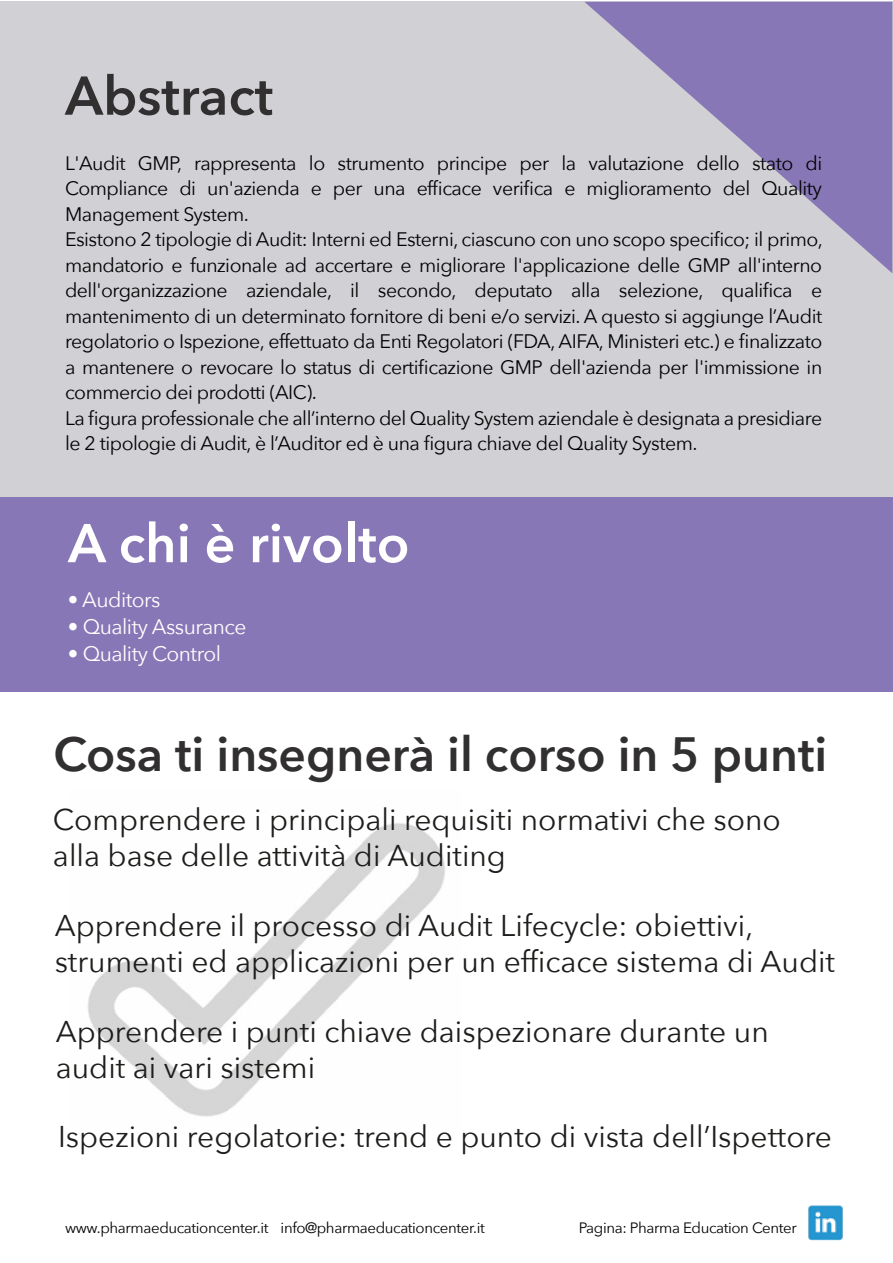
<style>
.page{position:relative;width:893px;height:1263px;background:#fff}
.page>*{position:absolute;margin:0;border:0;box-sizing:border-box;transform-origin:0 0}
.t1{font:600 54px "Avenir Next";color:#fff}
.t2{font:600 54px "Avenir Next";color:#312f2f}
.t3{font:600 48px "Avenir Next";color:#312f2f}
.t4{font:30px/36px "Avenir Next";color:#1d1d1b}
.t5{font:21px "Avenir Next";letter-spacing:-.025em;color:#fff}
.t6{font:19.5px/25.5px "Avenir Next";letter-spacing:-.025em;color:#000101}
.t7{font:15px "Avenir Next";letter-spacing:-.025em;color:#000101}
</style>
<div class="page">
<img style="left:87px;top:823px;width:358px;height:294px">
<div style="left:0;top:2px;width:892px;height:511px;background:#d1d1d5"></div>
<svg style="left:585px;top:2px;width:307px;height:271px"></svg>
<div style="left:0;top:497px;width:892px;height:195px;background:#8877b6"></div>
<img style="left:808px;top:1205px;width:35px;height:36px">
<h1 class="t2" style="left:65px;top:61px;width:210px">Abstract</h1>
<p class="t6" style="left:65px;top:151px;width:759px">L'Audit GMP, rappresenta lo strumento principe per la valutazione dello stato di Compliance di un'azienda e per una efficace verifica e miglioramento del Quality Management System.<br>Esistono 2 tipologie di Audit: Interni ed Esterni, ciascuno con uno scopo specifico; il primo, mandatorio e funzionale ad accertare e migliorare l'applicazione delle GMP all'interno dell'organizzazione aziendale, il secondo, deputato alla selezione, qualifica e mantenimento di un determinato fornitore di beni e/o servizi. A questo si aggiunge l’Audit regolatorio o Ispezione, effettuato da Enti Regolatori (FDA, AIFA, Ministeri etc.) e finalizzato a mantenere o revocare lo status di certificazione GMP dell'azienda per l'immissione in commercio dei prodotti (AIC).<br>La figura professionale che all’interno del Quality System aziendale è designata a presidiare le 2 tipologie di Audit, è l’Auditor ed è una figura chiave del Quality System.</p>
<h1 class="t1" style="left:68px;top:508px;width:343px">A chi è rivolto</h1>
<p class="t5" style="left:68px;top:586px;width:94px">• Auditors</p>
<p class="t5" style="left:68px;top:613px;width:180px">• Quality Assurance</p>
<p class="t5" style="left:68px;top:640px;width:155px">• Quality Control</p>
<h2 class="t3" style="left:53px;top:723px;width:775px">Cosa ti insegnerà il corso in 5 punti</h2>
<h3 class="t4" style="left:53px;top:803px;width:729px">Comprendere i principali requisiti normativi che sono alla base delle attività di Auditing</h3>
<h3 class="t4" style="left:55px;top:908px;width:782px">Apprendere il processo di Audit Lifecycle: obiettivi, strumenti ed applicazioni per un efficace sistema di Audit</h3>
<h3 class="t4" style="left:56px;top:1015px;width:714px">Apprendere i punti chiave daispezionare durante un audit ai vari sistemi</h3>
<h3 class="t4" style="left:58px;top:1119px;width:775px">Ispezioni regolatorie: trend e punto di vista dell’Ispettore</h3>
<p class="t7" style="left:65px;top:1218px;width:421px">www.pharmaeducationcenter.it info@pharmaeducationcenter.it</p>
<p class="t7" style="left:579px;top:1218px;width:219px">Pagina: Pharma Education Center</p>
</div>
